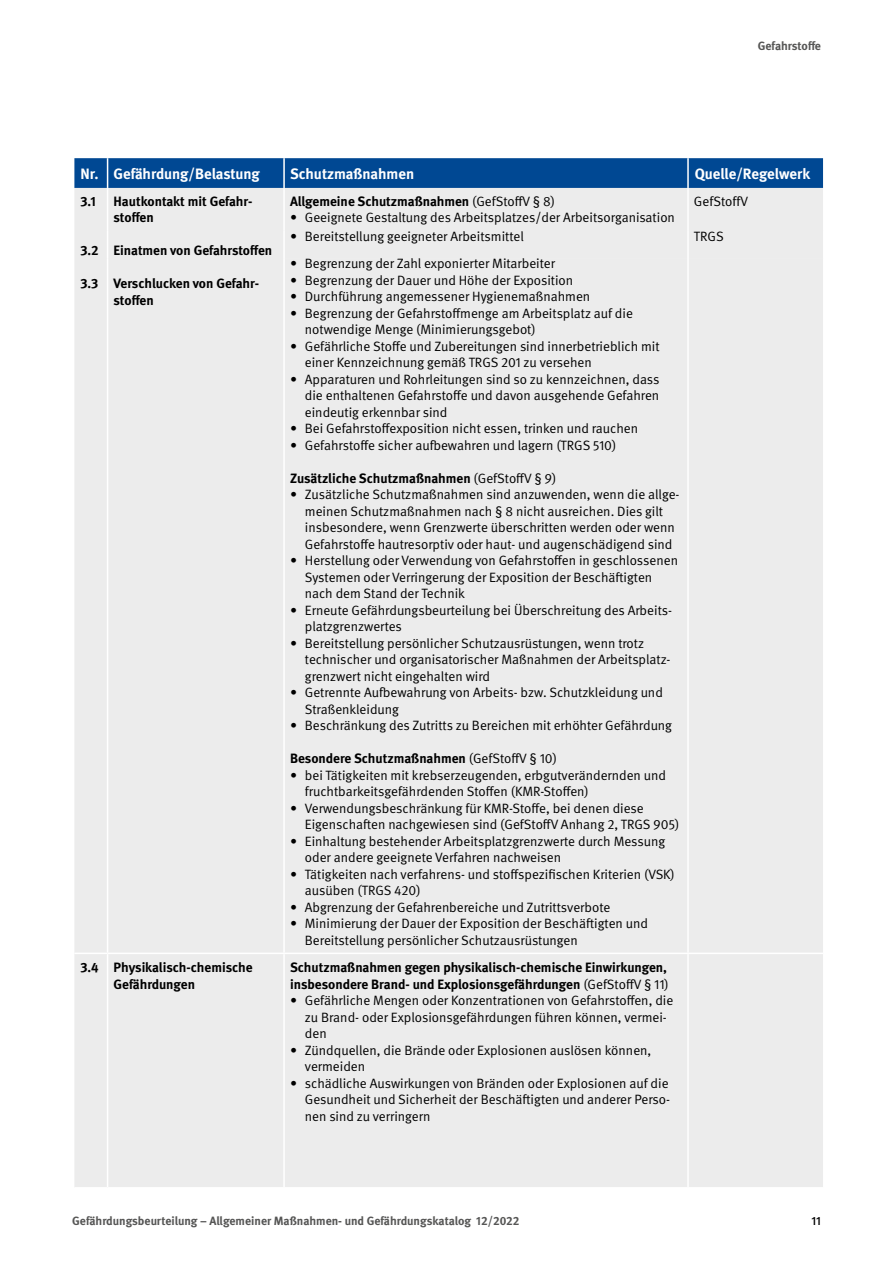
<style>
.page{position:relative;width:893px;height:1263px;background:#fff}
.page>*{position:absolute;margin:0;border:0;box-sizing:border-box;transform-origin:0 0}
._03_Tabellen_und_Graphen_Tabellenkopf{font:700 15px "DGUV Meta";color:#fff}
._02_Fließtext_Fließtext{font:700 15px "DGUV Meta";color:#fff}
._03_Tabellen_und_Graphen_Tabellen_normal_{font:13.5px/16.5px "DGUV Meta";color:#000}
._02_Fließtext_Fließtext_Tab_bold{font:700 13.5px/16.5px "DGUV Meta";color:#000}
.t1{font:700 12px "DGUV Meta";color:#565655}
.t2{font:500 12px "DGUV Meta";color:#000}
.s1{font-weight:400}
</style>
<div class="page">
<svg style="left:74px;top:158px;width:749px;height:30px;background:#024993"></svg>
<div style="left:74px;top:188px;width:749px;height:43px;background:#ececec"></div>
<div style="left:74px;top:231px;width:749px;height:956px;background:#ececec"></div>
<div style="left:285px;top:258px;width:538px;height:694px;background:#ececec"></div>
<hr style="left:107px;top:158px;width:1px;height:30px;background:#fff">
<hr style="left:283px;top:158px;width:2px;height:30px;background:#fff">
<hr style="left:687px;top:158px;width:2px;height:30px;background:#fff">
<hr style="left:107px;top:188px;width:1px;height:43px;background:#fff">
<hr style="left:283px;top:188px;width:2px;height:43px;background:#fff">
<hr style="left:687px;top:188px;width:2px;height:43px;background:#fff">
<svg style="left:107px;top:231px;width:1px;height:27px"></svg>
<hr style="left:283px;top:231px;width:2px;height:27px;background:#fff">
<hr style="left:687px;top:231px;width:2px;height:27px;background:#fff">
<hr style="left:107px;top:258px;width:1px;height:694px;background:#fff">
<hr style="left:283px;top:258px;width:2px;height:694px;background:#fff">
<hr style="left:687px;top:258px;width:2px;height:694px;background:#fff">
<hr style="left:107px;top:954px;width:1px;height:233px;background:#fff">
<hr style="left:283px;top:954px;width:2px;height:233px;background:#fff">
<hr style="left:687px;top:954px;width:2px;height:233px;background:#fff">
<hr style="left:74px;top:952px;width:34px;height:2px;background:#fff">
<hr style="left:108px;top:952px;width:176px;height:2px;background:#fff">
<hr style="left:284px;top:952px;width:404px;height:2px;background:#fff">
<hr style="left:688px;top:952px;width:135px;height:2px;background:#fff">
<p class="t1" style="left:758px;top:39px;width:65px">Gefahrstoffe</p>
<p class="_03_Tabellen_und_Graphen_Tabellenkopf" style="left:80px;top:165px;width:20px">Nr.</p>
<p class="_03_Tabellen_und_Graphen_Tabellenkopf" style="left:114px;top:165px;width:148px">Gefährdung/Belastung</p>
<p class="_03_Tabellen_und_Graphen_Tabellenkopf" style="left:290px;top:165px;width:126px">Schutzmaßnahmen</p>
<p class="_02_Fließtext_Fließtext" style="left:695px;top:165px;width:117px">Quelle/Regelwerk</p>
<p class="_02_Fließtext_Fließtext_Tab_bold" style="left:80px;top:193px;width:17px">3.1</p>
<p class="_02_Fließtext_Fließtext_Tab_bold" style="left:80px;top:243px;width:20px">3.2</p>
<p class="_02_Fließtext_Fließtext_Tab_bold" style="left:80px;top:276px;width:19px">3.3</p>
<p class="_02_Fließtext_Fließtext_Tab_bold" style="left:290px;top:193px;width:266px">Allgemeine Schutzmaßnahmen <span class="s1">(GefStoffV § 8)</span></p>
<p class="_03_Tabellen_und_Graphen_Tabellen_normal_" style="left:290px;top:210px;width:386px">∙ Geeignete Gestaltung des Arbeitsplatzes/der Arbeitsorganisation</p>
<p class="_02_Fließtext_Fließtext_Tab_bold" style="left:114px;top:193px;width:140px">Hautkontakt mit Gefahr&shy;stoffen</p>
<p class="_02_Fließtext_Fließtext_Tab_bold" style="left:114px;top:243px;width:160px">Einatmen von Gefahrstoffen</p>
<p class="_02_Fließtext_Fließtext_Tab_bold" style="left:114px;top:276px;width:147px">Verschlucken von Gefahr&shy;stoffen</p>
<p class="_03_Tabellen_und_Graphen_Tabellen_normal_" style="left:694px;top:193px;width:55px">GefStoffV</p>
<p class="_03_Tabellen_und_Graphen_Tabellen_normal_" style="left:290px;top:228px;width:235px">∙ Bereitstellung geeigneter Arbeitsmittel</p>
<p class="_03_Tabellen_und_Graphen_Tabellen_normal_" style="left:694px;top:228px;width:31px">TRGS</p>
<p class="_03_Tabellen_und_Graphen_Tabellen_normal_" style="left:290px;top:256px;width:267px">∙ Begrenzung der Zahl exponierter Mitarbeiter</p>
<p class="_03_Tabellen_und_Graphen_Tabellen_normal_" style="left:290px;top:272px;width:285px">∙ Begrenzung der Dauer und Höhe der Exposition</p>
<p class="_03_Tabellen_und_Graphen_Tabellen_normal_" style="left:290px;top:289px;width:302px">∙ Durchführung angemessener Hygienemaßnahmen</p>
<p class="_03_Tabellen_und_Graphen_Tabellen_normal_" style="left:305px;top:305px;width:330px;text-indent:-15px">∙ Begrenzung der Gefahrstoffmenge am Arbeitsplatz auf die notwendige Menge (Minimierungsgebot)</p>
<p class="_03_Tabellen_und_Graphen_Tabellen_normal_" style="left:305px;top:338px;width:356px;text-indent:-15px">∙ Gefährliche Stoffe und Zubereitungen sind innerbetrieblich mit einer Kennzeichnung gemäß TRGS 201 zu versehen</p>
<p class="_03_Tabellen_und_Graphen_Tabellen_normal_" style="left:305px;top:371px;width:356px;text-align:justify;text-indent:-15px">∙ Apparaturen und Rohrleitungen sind so zu kennzeichnen, dass die enthaltenen Gefahrstoffe und davon ausgehende Gefahren eindeutig erkennbar sind</p>
<p class="_03_Tabellen_und_Graphen_Tabellen_normal_" style="left:290px;top:421px;width:350px">∙ Bei Gefahrstoffexposition nicht essen, trinken und rauchen</p>
<p class="_03_Tabellen_und_Graphen_Tabellen_normal_" style="left:290px;top:437px;width:328px">∙ Gefahrstoffe sicher aufbewahren und lagern (TRGS 510)</p>
<p class="_02_Fließtext_Fließtext_Tab_bold" style="left:290px;top:470px;width:268px">Zusätzliche Schutzmaßnahmen <span class="s1">(GefStoffV § 9)</span></p>
<p class="_03_Tabellen_und_Graphen_Tabellen_normal_" style="left:305px;top:487px;width:376px;text-indent:-15px">∙ Zusätzliche Schutzmaßnahmen sind anzuwenden, wenn die allge&shy;meinen Schutzmaßnahmen nach § 8 nicht ausreichen. Dies gilt insbesondere, wenn Grenzwerte überschritten werden oder wenn Gefahrstoffe hautresorptiv oder haut- und augenschädigend sind</p>
<p class="_03_Tabellen_und_Graphen_Tabellen_normal_" style="left:305px;top:553px;width:375px;text-indent:-15px">∙ Herstellung oder Verwendung von Gefahrstoffen in geschlossenen<br>Systemen oder Verringerung der Exposition der Beschäftigten nach dem Stand der Technik</p>
<p class="_03_Tabellen_und_Graphen_Tabellen_normal_" style="left:305px;top:602px;width:369px;text-indent:-15px">∙ Erneute Gefährdungsbeurteilung bei Überschreitung des Arbeits&shy;platzgrenzwertes</p>
<p class="_03_Tabellen_und_Graphen_Tabellen_normal_" style="left:305px;top:635px;width:367px;text-indent:-15px">∙ Bereitstellung persönlicher Schutzausrüstungen, wenn trotz technischer und organisatorischer Maßnahmen der Arbeitsplatz&shy;grenzwert nicht eingehalten wird</p>
<p class="_03_Tabellen_und_Graphen_Tabellen_normal_" style="left:305px;top:685px;width:359px;text-indent:-15px">∙ Getrennte Aufbewahrung von Arbeits- bzw. Schutzkleidung und<br>Straßenkleidung</p>
<p class="_03_Tabellen_und_Graphen_Tabellen_normal_" style="left:290px;top:718px;width:384px">∙ Beschränkung des Zutritts zu Bereichen mit erhöhter Gefährdung</p>
<p class="_02_Fließtext_Fließtext_Tab_bold" style="left:290px;top:751px;width:268px">Besondere Schutzmaßnahmen <span class="s1">(GefStoffV § 10)</span></p>
<p class="_03_Tabellen_und_Graphen_Tabellen_normal_" style="left:305px;top:767px;width:363px;text-indent:-15px">∙ bei Tätigkeiten mit krebserzeugenden, erbgutverändernden und fruchtbarkeitsgefährdenden Stoffen (KMR-Stoffen)</p>
<p class="_03_Tabellen_und_Graphen_Tabellen_normal_" style="left:305px;top:800px;width:376px;text-indent:-15px">∙ Verwendungsbeschränkung für KMR-Stoffe, bei denen diese<br>Eigenschaften nachgewiesen sind (GefStoffV Anhang 2, TRGS 905)</p>
<p class="_03_Tabellen_und_Graphen_Tabellen_normal_" style="left:305px;top:833px;width:362px;text-indent:-15px">∙ Einhaltung bestehender Arbeitsplatzgrenzwerte durch Messung oder andere geeignete Verfahren nachweisen</p>
<p class="_03_Tabellen_und_Graphen_Tabellen_normal_" style="left:305px;top:866px;width:371px;text-indent:-15px">∙ Tätigkeiten nach verfahrens- und stoffspezifischen Kriterien (VSK) ausüben (TRGS 420)</p>
<p class="_03_Tabellen_und_Graphen_Tabellen_normal_" style="left:290px;top:899px;width:322px">∙ Abgrenzung der Gefahrenbereiche und Zutrittsverbote</p>
<p class="_03_Tabellen_und_Graphen_Tabellen_normal_" style="left:305px;top:916px;width:345px;text-indent:-15px">∙ Minimierung der Dauer der Exposition der Beschäftigten und<br>Bereitstellung persönlicher Schutzausrüstungen</p>
<p class="_02_Fließtext_Fließtext_Tab_bold" style="left:80px;top:959px;width:20px">3.4</p>
<p class="_02_Fließtext_Fließtext_Tab_bold" style="left:114px;top:959px;width:141px">Physikalisch-chemische<br>Gefährdungen</p>
<p class="_02_Fließtext_Fließtext_Tab_bold" style="left:290px;top:959px;width:380px">Schutzmaßnahmen gegen physikalisch-chemische Einwirkungen, insbesondere Brand- und Explosionsgefährdungen <span class="s1">(GefStoffV § 11)</span></p>
<p class="_03_Tabellen_und_Graphen_Tabellen_normal_" style="left:305px;top:992px;width:370px;text-indent:-15px">∙ Gefährliche Mengen oder Konzentrationen von Gefahrstoffen, die zu Brand- oder Explosionsgefährdungen führen können, vermei&shy;den</p>
<p class="_03_Tabellen_und_Graphen_Tabellen_normal_" style="left:305px;top:1042px;width:348px;text-indent:-15px">∙ Zündquellen, die Brände oder Explosionen auslösen können, vermeiden</p>
<p class="_03_Tabellen_und_Graphen_Tabellen_normal_" style="left:305px;top:1075px;width:367px;text-align:justify;text-indent:-15px">∙ schädliche Auswirkungen von Bränden oder Explosionen auf die Gesundheit und Sicherheit der Beschäftigten und anderer Perso&shy;nen sind zu verringern</p>
<p class="t1" style="left:72px;top:1213px;width:449px">Gefährdungsbeurteilung – Allgemeiner Maßnahmen- und Gefährdungskatalog 12/2022</p>
<p class="t2" style="left:811px;top:1213px;width:11px">11</p>
</div>
